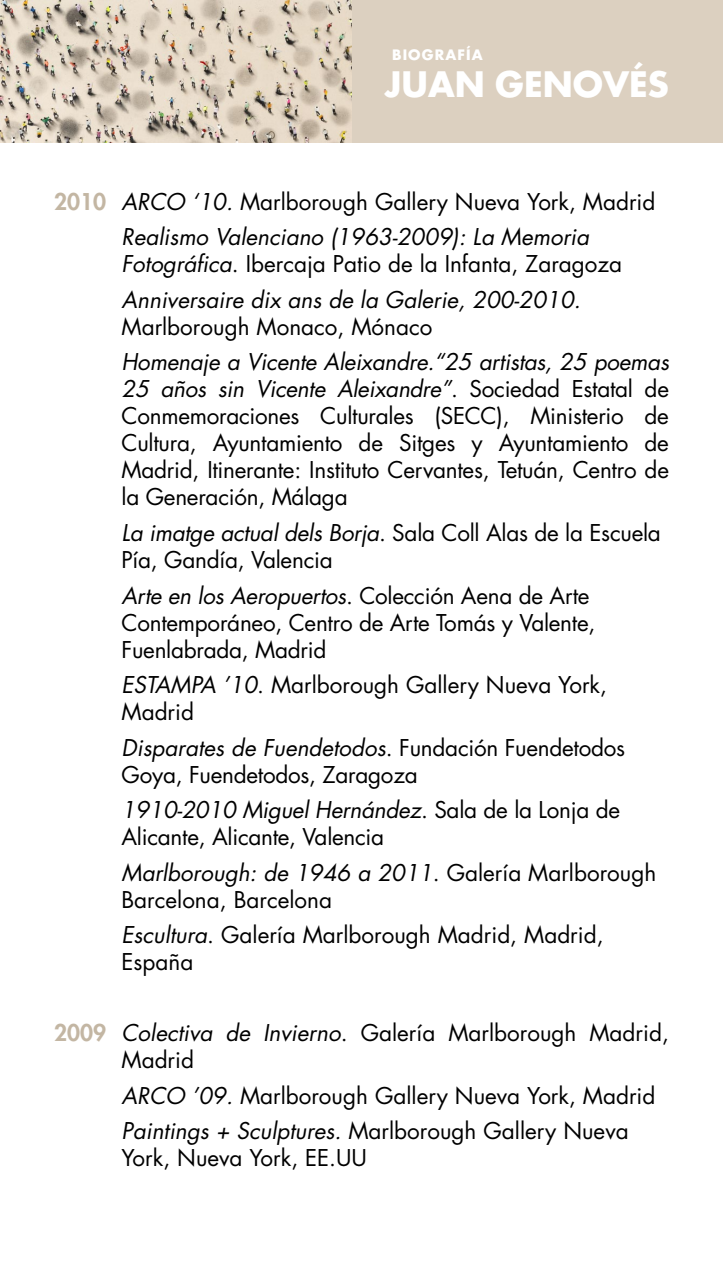
<style>
.page{position:relative;width:723px;height:1263px;background:#fff}
.page>*{position:absolute;margin:0;border:0;box-sizing:border-box;transform-origin:0 0}
.t1{font:700 34.2px "Futura Std";color:#fff}
.t2{font:22.5px/27px "Futura Std";color:#000}
.t3{font:italic 22.5px/35.5px "Futura Std";color:#000;text-align:center}
.t4{font:700 13.95px "Futura Std";letter-spacing:.08em;color:#fff}
.s1{font-weight:800;font-style:normal;color:#c3b6a3}
.s2{font-style:normal}
.s3{font-style:italic}
.s4{font-weight:800;color:#c3b6a3}
</style>
<div class="page">
<img style="left:0;top:0;width:352px;height:142px">
<div style="left:352px;top:0;width:371px;height:142px;background:#dcd0c0"></div>
<p class="t4" style="left:392px;top:46px;width:92px">BIOGRAFÍA</p>
<h1 class="t1" style="left:385px;top:61px;width:286px">JUAN GENOVÉS</h1>
<p class="t3" style="left:54px;top:184px;width:603px"><span class="s1">2010</span> ARCO ‘10. <span class="s2">Marlborough Gallery Nueva York, Madrid<br></span>Realismo Valenciano (1963-2009): La Memoria</p>
<p class="t3" style="left:122px;top:247px;width:502px;text-align:left">Fotográfica<span class="s2">. Ibercaja Patio de la Infanta, Zaragoza<br></span>Anniversaire dix ans de la Galerie, 200-2010.</p>
<p class="t2" style="left:122px;top:313px;width:312px">Marlborough Monaco, Mónaco</p>
<p class="t2" style="left:122px;top:349px;width:549px;text-align:justify"><span class="s3">Homenaje a Vicente Aleixandre.“25 artistas, 25 poemas 25 años sin Vicente Aleixandre”</span>. Sociedad Estatal de Conmemoraciones Culturales (SECC), Ministerio de Cultura, Ayuntamiento de Sitges y Ayuntamiento de Madrid, Itinerante: Instituto Cervantes, Tetuán, Centro de la Generación, Málaga</p>
<p class="t2" style="left:122px;top:519px;width:541px"><span class="s3">La imatge actual dels Borja</span>. Sala Coll Alas de la Escuela<br>Pía, Gandía, Valencia</p>
<p class="t2" style="left:122px;top:582px;width:475px"><span class="s3">Arte en los Aeropuertos</span>. Colección Aena de Arte<br>Contemporáneo, Centro de Arte Tomás y Valente,<br>Fuenlabrada, Madrid</p>
<p class="t2" style="left:122px;top:671px;width:487px"><span class="s3">ESTAMPA ’10</span>. Marlborough Gallery Nueva York,<br>Madrid</p>
<p class="t2" style="left:122px;top:734px;width:505px"><span class="s3">Disparates de Fuendetodos</span>. Fundación Fuendetodos<br>Goya, Fuendetodos, Zaragoza</p>
<p class="t2" style="left:122px;top:796px;width:500px"><span class="s3">1910-2010 Miguel Hernández</span>. Sala de la Lonja de<br>Alicante, Alicante, Valencia</p>
<p class="t2" style="left:122px;top:859px;width:536px"><span class="s3">Marlborough: de 1946 a 2011</span>. Galería Marlborough<br>Barcelona, Barcelona</p>
<p class="t2" style="left:122px;top:921px;width:484px"><span class="s3">Escultura</span>. Galería Marlborough Madrid, Madrid,<br>España</p>
<p class="t2" style="left:122px;top:1019px;width:549px;text-indent:-68px"><span class="s4">2009</span> <span class="s3">Colectiva de Invierno</span>. Galería Marlborough Madrid,<br>Madrid</p>
<p class="t2" style="left:122px;top:1078px;width:535px;line-height:35.5px"><span class="s3">ARCO ’09.</span> Marlborough Gallery Nueva York, Madrid<br><span class="s3">Paintings + Sculptures.</span> Marlborough Gallery Nueva</p>
<p class="t2" style="left:122px;top:1144px;width:247px">York, Nueva York, EE.UU</p>
</div>
